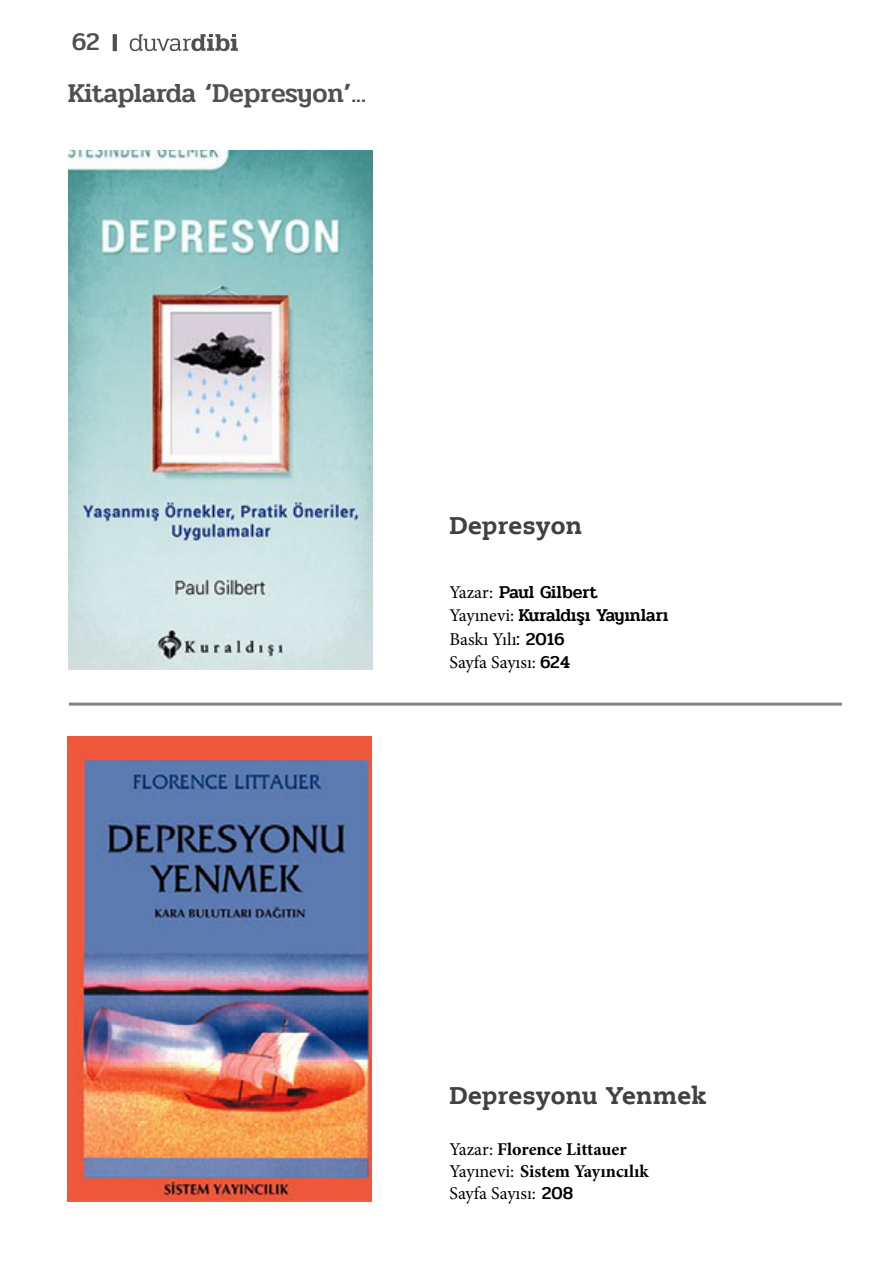
<style>
.page{position:relative;width:893px;height:1263px;background:#fff}
.page>*{position:absolute;margin:0;border:0;box-sizing:border-box;transform-origin:0 0}
.t1{font:500 27px "Pridi";color:#505050}
.t2{font:500 25.2px "Pridi";color:#505050}
.t3{font:700 24px "Caecilia LT Std Roman";letter-spacing:.015em;color:#414042}
.t4{font:700 18px/21.6px "Minion Pro";color:#000}
.t5{font:500 18px/23.2px "Pridi";color:#000}
.t6{font:18px/23.2px "Minion Pro";color:#000}
.s1{font-family:"Minion Pro";font-weight:400}
.s2{font-family:"Pridi";font-weight:500}
.s3{font-weight:400}
</style>
<div class="page">
<hr style="left:113px;top:34px;width:4px;height:17px;background:#505050">
<svg style="left:130px;top:34px;width:108px;height:17px"></svg>
<hr style="left:69px;top:703px;width:773px;height:3px;background:#8b827a">
<img style="left:68px;top:737px;width:304px;height:465px">
<img style="left:69px;top:150px;width:304px;height:519px">
<h2 class="t2" style="left:72px;top:23px;width:30px">62</h2>
<h1 class="t1" style="left:68px;top:74px;width:300px">Kitaplarda ‘Depresyon’...</h1>
<h3 class="t3" style="left:449px;top:510px;width:134px">Depresyon</h3>
<p class="t5" style="left:449px;top:581px;width:220px"><span class="s1">Yazar:</span> Paul Gilbert<br><span class="s1">Yayınevi:</span> Kuraldışı Yayınları</p>
<p class="t6" style="left:449px;top:627px;width:122px">Baskı Yılı<span class="s2">: 2016<br></span>Sayfa Sayısı: <span class="s2">624</span></p>
<h3 class="t3" style="left:449px;top:1080px;width:258px">Depresyonu Yenmek</h3>
<p class="t4" style="left:449px;top:1139px;width:201px"><span class="s3">Yazar:</span> Florence Littauer<br><span class="s3">Yayınevi:</span> Sistem Yayıncılık<br><span class="s3">Sayfa Sayısı:</span> <span class="s2">208</span></p>
</div>
